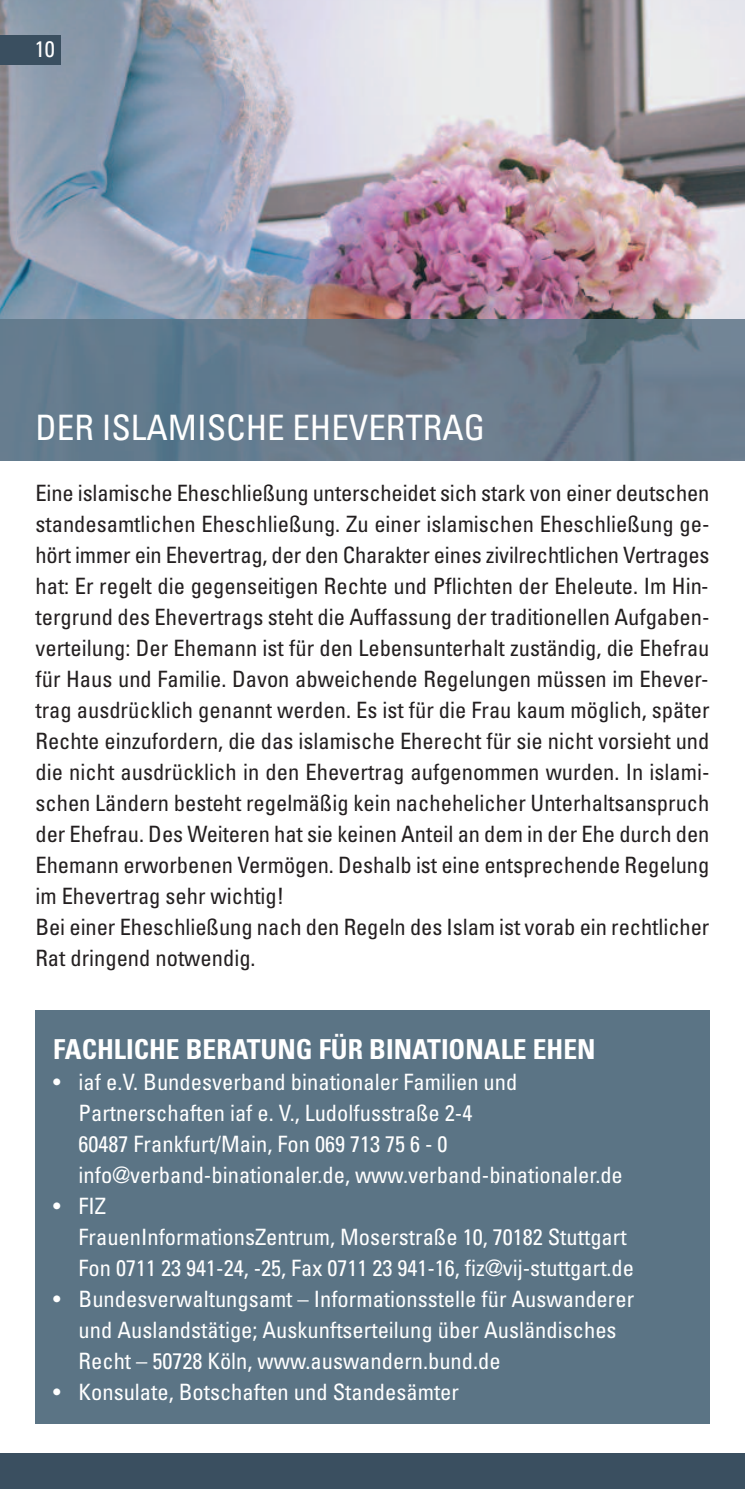
<style>
.page{position:relative;width:745px;height:1489px;background:#fff}
.page>*{position:absolute;margin:0;border:0;box-sizing:border-box;transform-origin:0 0}
.t1{font:condensed 35px "Univers";color:#fff}
.t2{font:700 condensed 27.5px "Univers";color:#fff}
.t3{font:condensed 22.5px/31px "Univers";color:#231f20}
.t4{font:condensed 22.5px/31px "Univers";color:#fff}
</style>
<div class="page">
<img style="left:0;top:0;width:744px;height:319px">
<img style="left:0;top:319px;width:744px;height:142px">
<div style="left:0;top:1453px;width:744px;height:35px;background:#3a4f60"></div>
<div style="left:35px;top:1010px;width:674px;height:413px;background:#5b7485"></div>
<div style="left:0;top:35px;width:61px;height:30px;background:#3a4f60"></div>
<p class="t4" style="left:35px;top:36px;width:21px">10</p>
<h1 class="t1" style="left:35px;top:414px;width:451px">DER ISLAMISCHE EHEVERTRAG</h1>
<p class="t3" style="left:35px;top:479px;width:675px">Eine islamische Eheschließung unterscheidet sich stark von einer deutschen standesamtlichen Eheschließung. Zu einer islamischen Eheschließung ge&shy;hört immer ein Ehevertrag, der den Charakter eines zivilrechtlichen Vertrages hat: Er regelt die gegenseitigen Rechte und Pflichten der Eheleute. Im Hin&shy;tergrund des Ehevertrags steht die Auffassung der traditionellen Aufgaben&shy;verteilung: Der Ehemann ist für den Lebensunterhalt zuständig, die Ehefrau für Haus und Familie. Davon abweichende Regelungen müssen im Ehever&shy;trag ausdrücklich genannt werden. Es ist für die Frau kaum möglich, später Rechte einzufordern, die das islamische Eherecht für sie nicht vorsieht und die nicht ausdrücklich in den Ehevertrag aufgenommen wurden. In islami&shy;schen Ländern besteht regelmäßig kein nachehelicher Unterhaltsanspruch der Ehefrau. Des Weiteren hat sie keinen Anteil an dem in der Ehe durch den Ehemann erworbenen Vermögen. Deshalb ist eine entsprechende Regelung im Ehevertrag sehr wichtig!<br>Bei einer Eheschließung nach den Regeln des Islam ist vorab ein rechtlicher Rat dringend notwendig.</p>
<p class="t2" style="left:53px;top:1039px;width:543px">FACHLICHE BERATUNG FÜR BINATIONALE EHEN</p>
<p class="t4" style="left:79px;top:1068px;width:545px;text-indent:-25px">• iaf e.V. Bundesverband binationaler Familien und Partnerschaften iaf e. V., Ludolfusstraße 2-4<br>60487 Frankfurt/Main, Fon 069 713 75 6 - 0 info@verband-binationaler.de, www.verband-binationaler.de</p>
<p class="t4" style="left:79px;top:1192px;width:556px;text-indent:-25px">• FIZ<br>FrauenInformationsZentrum, Moserstraße 10, 70182 Stuttgart<br>Fon 0711 23 941-24, -25, Fax 0711 23 941-16, fiz@vij-stuttgart.de</p>
<p class="t4" style="left:79px;top:1285px;width:556px;text-indent:-25px">• Bundesverwaltungsamt – Informationsstelle für Auswanderer und Auslandstätige; Auskunftserteilung über Ausländisches<br>Recht – 50728 Köln, www.auswandern.bund.de</p>
<p class="t4" style="left:53px;top:1378px;width:407px">• Konsulate, Botschaften und Standesämter</p>
</div>
